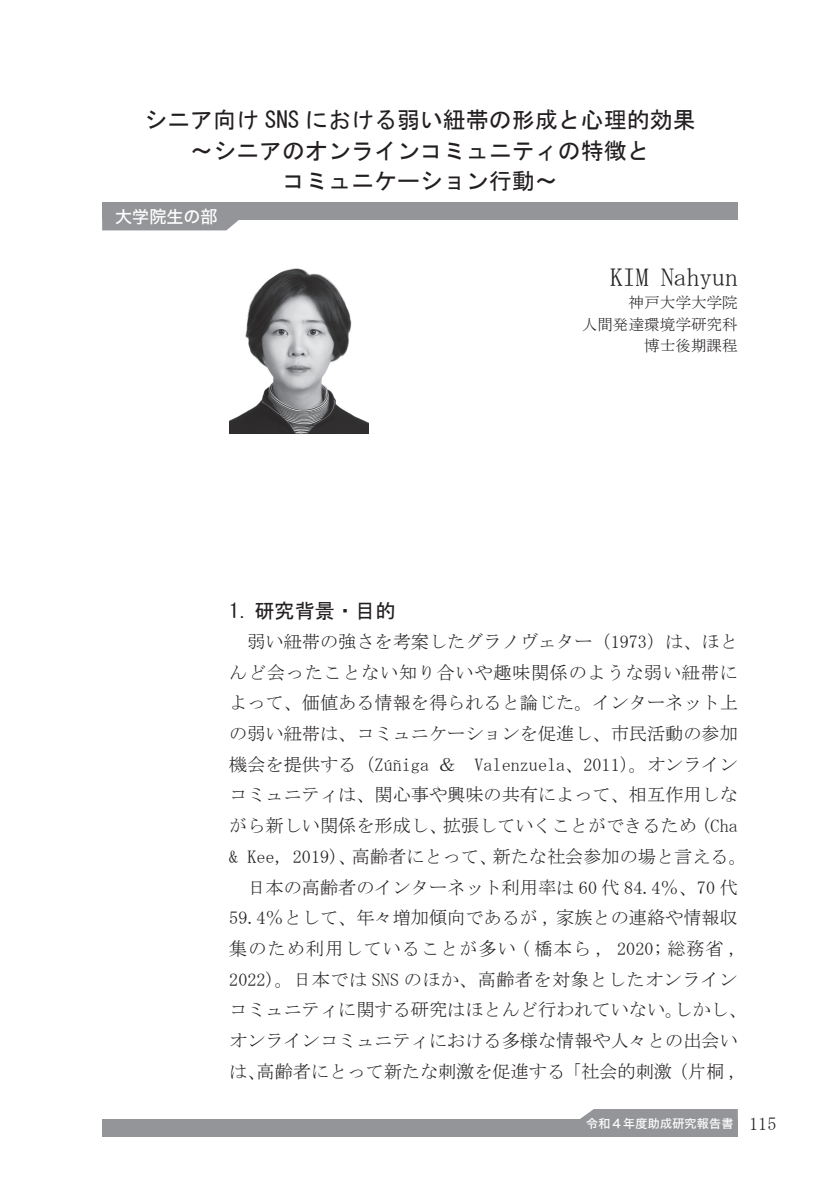
<style>
.page{position:relative;width:840px;height:1191px;background:#fff}
.page>*{position:absolute;margin:0;border:0;box-sizing:border-box;transform-origin:0 0}
.t1{font:25.6px "MS Mincho";color:#231f20}
.t2{font:23px/30.6px "MS Gothic";color:#231f20;text-align:center}
.t3{font:20.2px "MS Gothic";color:#231f20}
.t4{font:18.2px/30.6px "MS Mincho";color:#231f20;text-align:center}
.t5{font:17px "Hiragino Kaku W5 90 ms RKSJ H";color:#fff}
.t6{font:15.6px/21.2px "MS Mincho";color:#231f20;text-align:right}
.t7{font:12px "Hiragino Kaku W5 90 ms RKSJ H";letter-spacing:.025em;color:#fff}
</style>
<div class="page">
<img style="left:229px;top:268px;width:139px;height:166px">
<div style="left:102px;top:1119px;width:635px;height:17px;background:#939598"></div>
<div style="left:580px;top:1109px;width:157px;height:10px;background:#939598"></div>
<div style="left:102px;top:203px;width:635px;height:17px;background:#939598"></div>
<svg style="left:102px;top:220px;width:137px;height:10px"></svg>
<p class="t2" style="left:144px;top:104px;width:553px">シニア向け SNS における弱い紐帯の形成と心理的効果～シニアのオンラインコミュニティの特徴と<br>コミュニケーション行動～</p>
<p class="t5" style="left:115px;top:208px;width:104px">大学院生の部</p>
<h1 class="t1" style="left:609px;top:264px;width:129px">KIM Nahyun</h1>
<p class="t6" style="left:581px;top:292px;width:157px">神戸大学大学院<br>人間発達環境学研究科博士後期課程</p>
<p class="t3" style="left:229px;top:600px;width:168px">1. 研究背景・目的</p>
<p class="t4" style="left:229px;top:626px;width:519px">弱い紐帯の強さを考案したグラノヴェター（1973）は、ほと<br>んど会ったことない知り合いや趣味関係のような弱い紐帯によって、価値ある情報を得られると論じた。インターネット上の弱い紐帯は、コミュニケーションを促進し、市民活動の参加機会を提供する（Zúñiga ＆　Valenzuela、2011）。オンラインコミュニティは、関心事や興味の共有によって、相互作用しながら新しい関係を形成し、拡張していくことができるため (Cha &amp; Kee, 2019)、高齢者にとって、新たな社会参加の場と言える。日本の高齢者のインターネット利用率は 60 代 84.4％、70 代59.4％として、年々増加傾向であるが , 家族との連絡や情報収集のため利用していることが多い ( 橋本ら , 2020; 総務省 , 2022)。日本では SNS のほか、高齢者を対象としたオンラインコミュニティに関する研究はほとんど行われていない。しかし、オンラインコミュニティにおける多様な情報や人々との出会いは、高齢者にとって新たな刺激を促進する「社会的刺激（片桐 ,</p>
<p class="t7" style="left:585px;top:1117px;width:149px">令和４年度助成研究報告書</p>
<p class="t4" style="left:748px;top:1108px;width:29px">115</p>
</div>
